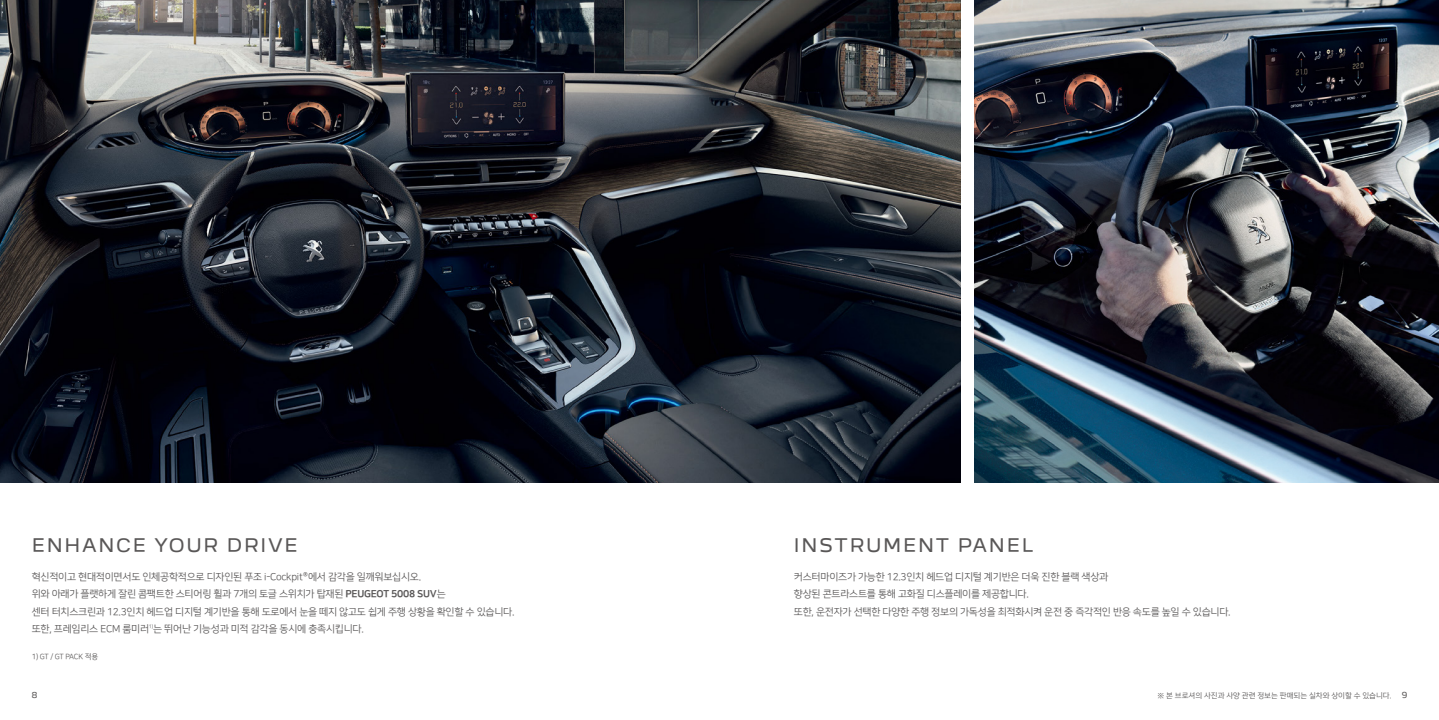
<style>
.page{position:relative;width:1439px;height:720px;background:#fff}
.page>*{position:absolute;margin:0;border:0;box-sizing:border-box;transform-origin:0 0}
.t1{font:16.88px "Peugeot New";letter-spacing:.1em;color:#595757}
.t2{font:10px/17.5px "Nanum Square OTFR";letter-spacing:-.025em;color:#595757}
.t3{font:7.5px "Nanum Square OTFR";color:#595757}
.t4{font:7.5px "Nanum Square OTFR";letter-spacing:-.025em;color:#595757}
.t5{font:7.5px "Peugeot New";color:#595757}
.s1{font-family:"Peugeot";font-weight:300;font-size:9.88px}
.s2{font-family:"Nanum Square OTFEB"}
</style>
<div class="page">
<img style="left:0;top:0;width:960px;height:482px">
<img style="left:974px;top:0;width:465px;height:482px">
<h1 class="t1" style="left:32px;top:533px;width:267px">ENHANCE YOUR DRIVE</h1>
<p class="t2" style="left:32px;top:568px;width:484px">혁신적이고 현대적이면서도 인체공학적으로 디자인된 푸조 i-Cockpit<span class="s1">®</span>에서 감각을 일깨워보십시오.<br>위와 아래가 플랫하게 잘린 콤팩트한 스티어링 휠과 7개의 토글 스위치가 탑재된 <span class="s2">PEUGEOT 5008 SUV</span>는<br>센터 터치스크린과 12.3인치 헤드업 디지털 계기반을 통해 도로에서 눈을 떼지 않고도 쉽게 주행 상황을 확인할 수 있습니다. 또한, 프레임리스 ECM 룸미러<sup>1)</sup>는 뛰어난 기능성과 미적 감각을 동시에 충족시킵니다.</p>
<p class="t4" style="left:32px;top:652px;width:68px">1) GT / GT PACK 적용</p>
<h1 class="t1" style="left:794px;top:533px;width:241px">INSTRUMENT PANEL</h1>
<p class="t2" style="left:794px;top:568px;width:438px">커스터마이즈가 가능한 12.3인치 헤드업 디지털 계기반은 더욱 진한 블랙 색상과<br>향상된 콘트라스트를 통해 고화질 디스플레이를 제공합니다.<br>또한, 운전자가 선택한 다양한 주행 정보의 가독성을 최적화시켜 운전 중 즉각적인 반응 속도를 높일 수 있습니다.</p>
<p class="t5" style="left:32px;top:690px;width:7px">8</p>
<p class="t3" style="left:1157px;top:691px;width:236px">※ 본 브로셔의 사진과 사양 관련 정보는 판매되는 실차와 상이할 수 있습니다.</p>
<p class="t5" style="left:1401px;top:690px;width:7px">9</p>
</div>
